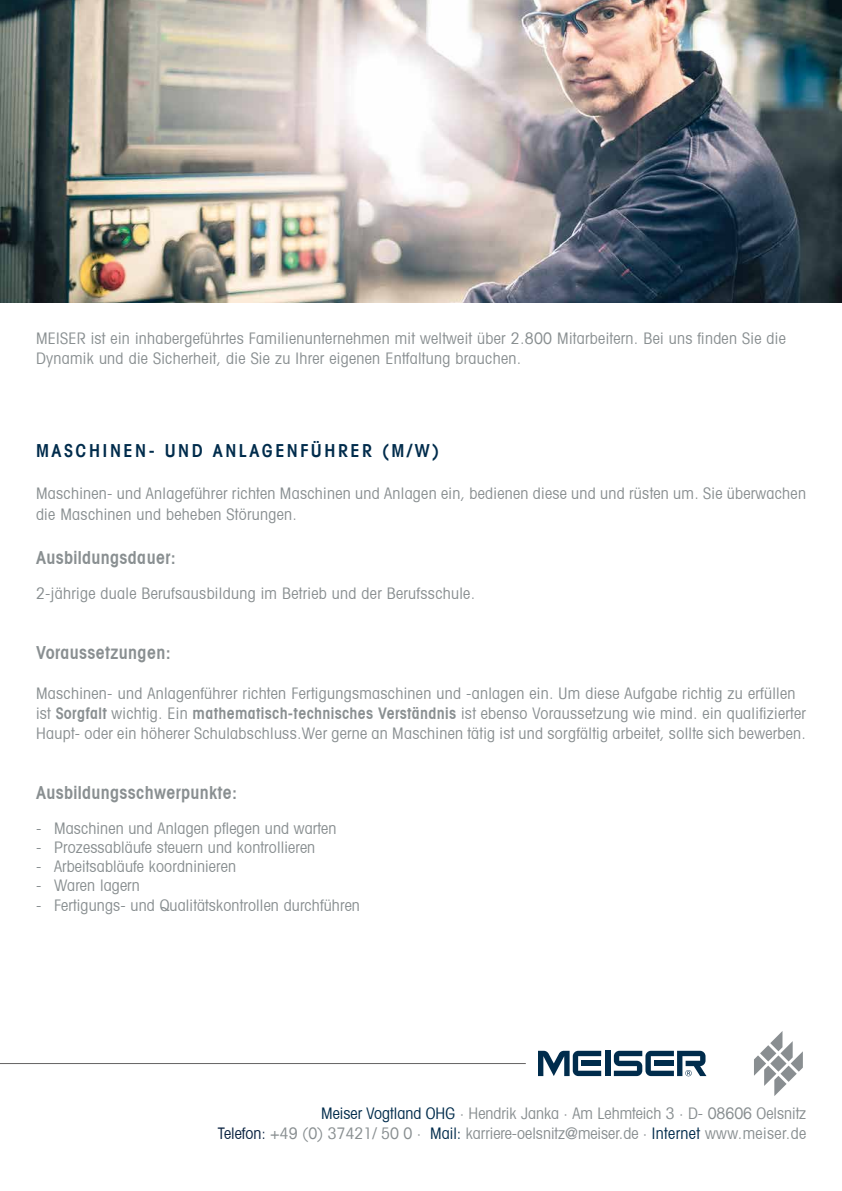
<style>
.page{position:relative;width:842px;height:1191px;background:#fff}
.page>*{position:absolute;margin:0;border:0;box-sizing:border-box;transform-origin:0 0}
.t1{font:600 condensed 18px "Avant Garde";letter-spacing:.02em;color:#898f91}
.t2{font:600 condensed 18px "Avant Garde";letter-spacing:.14em;color:#002c4c}
.t3{font:condensed 16px/20px "Avant Garde";letter-spacing:.02em;color:#898f91}
.t4{font:condensed 16px/19.2px "Avant Garde";color:#898f91;text-align:right}
.s1{font-weight:600}
.s2{color:#002c4c}
.s3{color:#0a2240}
</style>
<div class="page">
<img style="left:0;top:0;width:842px;height:302px">
<hr style="left:0;top:1063px;width:526px;height:1px;background:#646363">
<div style="left:605px;top:1050px;width:5px;height:26px;background:#002c4c"></div>
<svg style="left:538px;top:1050px;width:63px;height:26px"></svg>
<svg style="left:614px;top:1050px;width:92px;height:26px"></svg>
<svg style="left:754px;top:1031px;width:49px;height:65px"></svg>
<p class="t3" style="left:36px;top:328px;width:751px">MEISER ist ein inhabergeführtes Familienunternehmen mit weltweit über 2.800 Mitarbeitern. Bei uns finden Sie die<br>Dynamik und die Sicherheit, die Sie zu Ihrer eigenen Entfaltung brauchen.</p>
<p class="t2" style="left:36px;top:440px;width:405px">MASCHINEN- UND ANLAGENFÜHRER (M/W)</p>
<p class="t3" style="left:36px;top:482px;width:771px;line-height:21.6px">Maschinen- und Anlageführer richten Maschinen und Anlagen ein, bedienen diese und und rüsten um. Sie überwachen die Maschinen und beheben Störungen.</p>
<p class="t1" style="left:36px;top:546px;width:141px">Ausbildungsdauer:</p>
<p class="t3" style="left:36px;top:582px;width:441px">2-jährige duale Berufsausbildung im Betrieb und der Berufsschule.</p>
<p class="t1" style="left:36px;top:641px;width:136px">Voraussetzungen:</p>
<p class="t3" style="left:36px;top:682px;width:771px">Maschinen- und Anlagenführer richten Fertigungsmaschinen und -anlagen ein. Um diese Aufgabe richtig zu erfüllen ist <span class="s1">Sorgfalt</span> wichtig. Ein <span class="s1">mathematisch-technisches Verständnis</span> ist ebenso Voraussetzung wie mind. ein qualifizierter<br>Haupt- oder ein höherer Schulabschluss.Wer gerne an Maschinen tätig ist und sorgfältig arbeitet, sollte sich bewerben.</p>
<p class="t1" style="left:36px;top:781px;width:203px">Ausbildungsschwerpunkte:</p>
<p class="t3" style="left:36px;top:817px;width:302px">- Maschinen und Anlagen pflegen und warten</p>
<p class="t3" style="left:36px;top:837px;width:281px">- Prozessabläufe steuern und kontrollieren</p>
<p class="t3" style="left:36px;top:856px;width:202px">- Arbeitsabläufe koordninieren</p>
<p class="t3" style="left:36px;top:875px;width:105px">- Waren lagern</p>
<p class="t3" style="left:36px;top:894px;width:325px">- Fertigungs- und Qualitätskontrollen durchführen</p>
<p class="t4" style="left:218px;top:1103px;width:590px"><span class="s2">Meiser Vogtland OHG</span> ∙ Hendrik Janka ∙ Am Lehmteich 3 ∙ D- 08606 Oelsnitz<br><span class="s3">Telefon:</span> +49 (0) 37421/ 50 0 ∙ <span class="s2">Mail:</span> karriere-oelsnitz@meiser.de ∙ <span class="s2">Internet</span> www.meiser.de</p>
</div>
